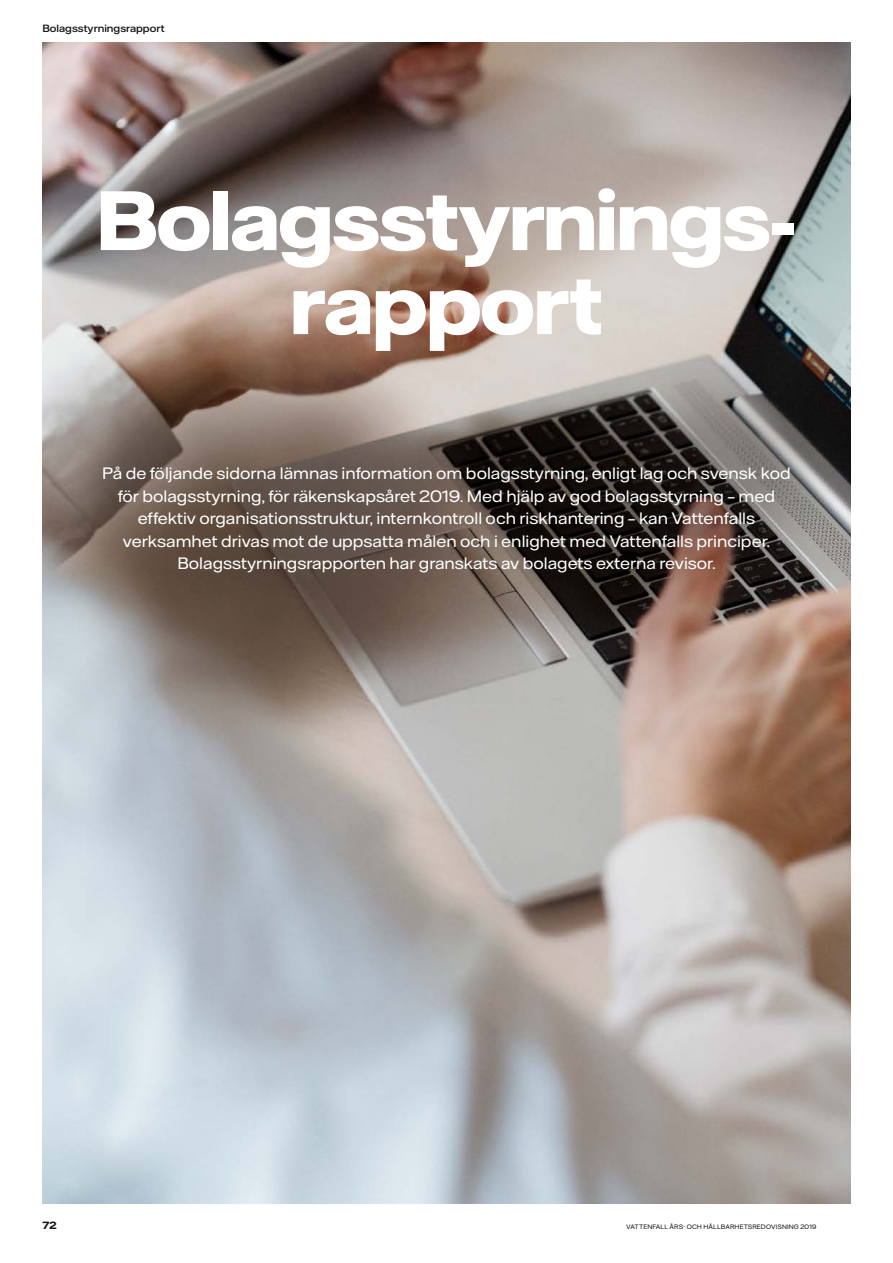
<style>
.page{position:relative;width:893px;height:1263px;background:#fff}
.page>*{position:absolute;margin:0;border:0;box-sizing:border-box;transform-origin:0 0}
.t1{font:700 84px/84px "Vattenfall Hall Display";letter-spacing:-.005em;color:#fff;text-align:center}
.t2{font:16.5px/22.5px "Vattenfall Hall";color:#fff;text-align:center}
.t3{font:500 10.5px "Vattenfall Hall";color:#181716}
.t4{font:700 10.5px "Vattenfall Hall";color:#181716}
.t5{font:6.3px "Vattenfall Hall";letter-spacing:.015em;color:#181716}
</style>
<div class="page">
<img style="left:43px;top:43px;width:807px;height:1160px">
<p class="t3" style="left:43px;top:22px;width:124px">Bolagsstyrningsrapport</p>
<h1 class="t1" style="left:97px;top:177px;width:701px">Bolagsstyrnings&shy;rapport</h1>
<p class="t2" style="left:102px;top:462px;width:690px">På de följande sidorna lämnas information om bolagsstyrning, enligt lag och svensk kod för bolagsstyrning, för räkenskapsåret 2019. Med hjälp av god bolagsstyrning – med effektiv organisationsstruktur, internkontroll och riskhantering – kan Vattenfalls verksamhet drivas mot de uppsatta målen och i enlighet med Vattenfalls principer.<br>Bolagsstyrningsrapporten har granskats av bolagets externa revisor.</p>
<p class="t4" style="left:43px;top:1219px;width:16px">72</p>
<p class="t5" style="left:626px;top:1223px;width:192px">VATTENFALL ÅRS- OCH HÅLLBARHETSREDOVISNING 2019</p>
</div>
